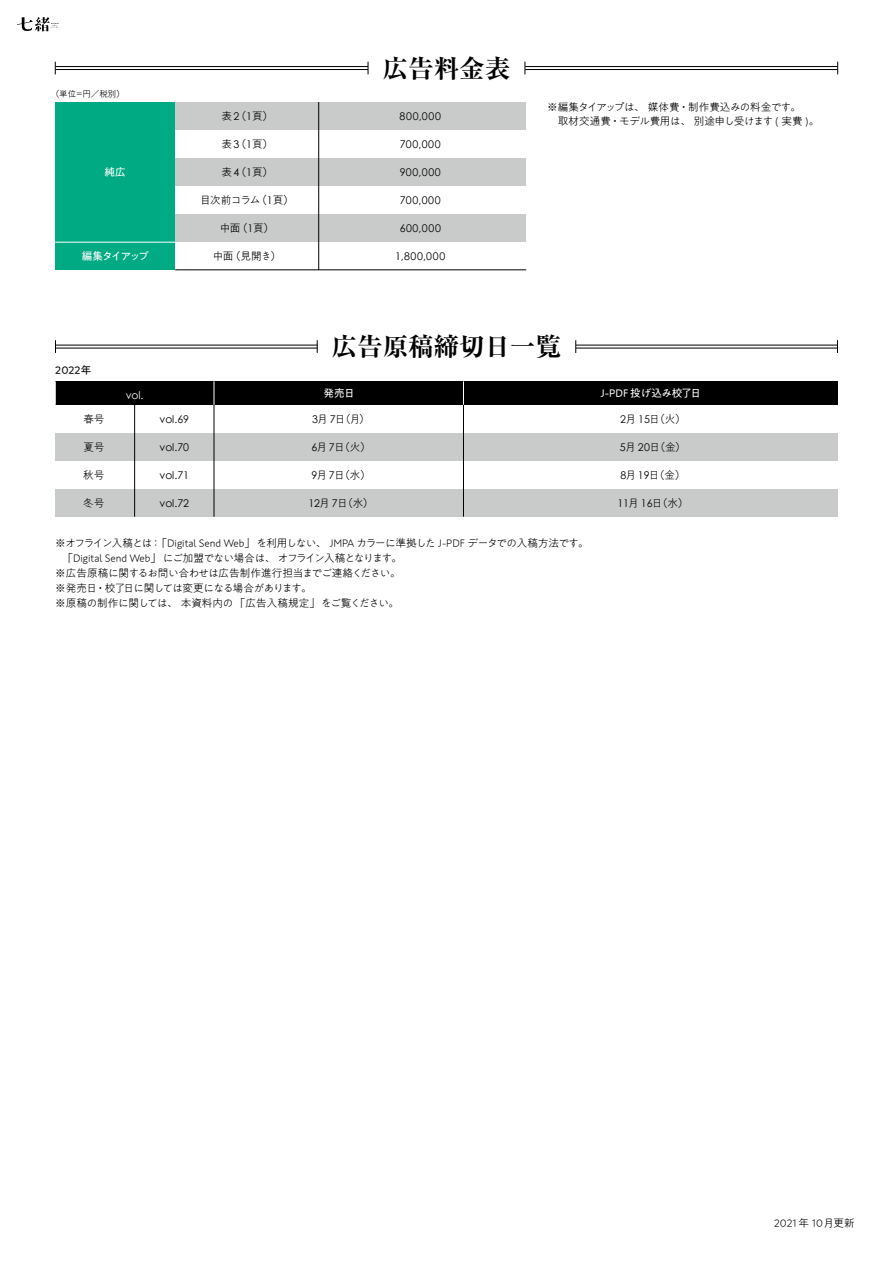
<style>
.page{position:relative;width:893px;height:1263px;background:#fff}
.page>*{position:absolute;margin:0;border:0;box-sizing:border-box;transform-origin:0 0}
.t1{font:700 expanded 25.5px "Ryumin Pro";color:#000}
.t2{font:300 10.65px/14.9px "PA1 Gothic Std";letter-spacing:-.03em;color:#000}
.t3{font:10.65px "Century Gothic";letter-spacing:.06em;color:#000}
.t4{font:300 10.65px "PA1 Gothic Std";letter-spacing:-.065em;color:#000}
.t5{font:10.65px "PA1 Gothic Std";letter-spacing:-.025em;color:#fff}
.t6{font:300 10.65px "PA1 Gothic Std";letter-spacing:-.125em;color:#000}
.t7{font:300 10.65px "PA1 Gothic Std";color:#000}
.t8{font:10.65px "PA1 Gothic Std";letter-spacing:-.13em;color:#fff}
.t9{font:10.65px "PA1 Gothic Std";letter-spacing:-.045em;color:#fff}
.t10{font:10.65px "PA1 Gothic Std";letter-spacing:-.005em;color:#000}
.t11{font:10.65px "Century Gothic";color:#fff}
.t12{font:300 8.55px "PA1 Gothic Std";color:#000}
.s1{font-family:"Century Gothic";font-weight:400}
</style>
<div class="page">
<div style="left:175px;top:102px;width:351px;height:28px;background:#c9caca"></div>
<div style="left:175px;top:158px;width:351px;height:28px;background:#c9caca"></div>
<div style="left:175px;top:214px;width:351px;height:28px;background:#c9caca"></div>
<div style="left:55px;top:102px;width:120px;height:168px;background:#00ab84"></div>
<hr style="left:318px;top:102px;width:1px;height:168px;background:#000">
<hr style="left:55px;top:242px;width:120px;height:1px;background:#fff">
<hr style="left:525px;top:66px;width:313px;height:1px;background:#000">
<hr style="left:525px;top:69px;width:313px;height:1px;background:#000">
<svg style="left:837px;top:62px;width:1px;height:12px"></svg>
<svg style="left:525px;top:62px;width:1px;height:12px"></svg>
<hr style="left:55px;top:66px;width:313px;height:1px;background:#000">
<hr style="left:55px;top:69px;width:313px;height:1px;background:#000">
<svg style="left:368px;top:62px;width:1px;height:12px"></svg>
<svg style="left:55px;top:62px;width:1px;height:12px"></svg>
<hr style="left:175px;top:270px;width:351px;height:1px;background:#000">
<div style="left:55px;top:489px;width:783px;height:28px;background:#c9caca"></div>
<div style="left:55px;top:433px;width:783px;height:27px;background:#c9caca"></div>
<div style="left:55px;top:381px;width:783px;height:24px;background:#000"></div>
<svg style="left:214px;top:381px;width:1px;height:24px"></svg>
<svg style="left:55px;top:381px;width:1px;height:24px"></svg>
<hr style="left:214px;top:405px;width:1px;height:112px;background:#000">
<hr style="left:134px;top:405px;width:1px;height:112px;background:#000">
<svg style="left:463px;top:381px;width:1px;height:24px"></svg>
<hr style="left:463px;top:405px;width:1px;height:112px;background:#000">
<hr style="left:576px;top:345px;width:262px;height:1px;background:#000">
<hr style="left:576px;top:348px;width:262px;height:1px;background:#000">
<svg style="left:575px;top:340px;width:1px;height:13px"></svg>
<hr style="left:56px;top:345px;width:261px;height:1px;background:#000">
<hr style="left:56px;top:348px;width:261px;height:1px;background:#000">
<svg style="left:317px;top:340px;width:1px;height:13px"></svg>
<svg style="left:55px;top:340px;width:1px;height:13px"></svg>
<svg style="left:17px;top:17px;width:42px;height:14px"></svg>
<p class="t12" style="left:51px;top:89px;width:76px">（単位＝円／税別(</p>
<p class="t9" style="left:105px;top:166px;width:23px">純広</p>
<p class="t8" style="left:82px;top:250px;width:68px">編集タイアップ</p>
<p class="t2" style="left:221px;top:110px;width:54px">表（<span class="s1">2</span> 頁<span class="s1">1</span> ）</p>
<p class="t2" style="left:221px;top:137px;width:54px">表（<span class="s1">3</span> 頁<span class="s1">1</span> (</p>
<p class="t2" style="left:221px;top:166px;width:54px">表（<span class="s1">4</span> 頁<span class="s1">1</span> (</p>
<p class="t2" style="left:256px;top:193px;width:39px">（頁<span class="s1">1</span> (</p>
<p class="t2" style="left:200px;top:193px;width:62px">目次前コラム</p>
<p class="t2" style="left:237px;top:221px;width:39px">（頁<span class="s1">1</span> (</p>
<p class="t2" style="left:220px;top:221px;width:22px">中面</p>
<p class="t2" style="left:230px;top:249px;width:53px">（見開き(</p>
<p class="t2" style="left:213px;top:249px;width:22px">中面</p>
<h1 class="t1" style="left:383px;top:48px;width:129px">広告料金表</h1>
<p class="t3" style="left:400px;top:108px;width:43px">800,000</p>
<p class="t3" style="left:400px;top:136px;width:42px">700,000</p>
<p class="t3" style="left:400px;top:165px;width:43px">900,000</p>
<p class="t3" style="left:400px;top:193px;width:42px">700,000</p>
<p class="t3" style="left:400px;top:221px;width:43px">600,000</p>
<p class="t3" style="left:395px;top:249px;width:52px">1,800,000</p>
<p class="t2" style="left:547px;top:101px;width:255px">※編集タイアップは、媒体費・制作費込みの料金です。</p>
<p class="t2" style="left:547px;top:114px;width:274px">　取材交通費・モデル費用は、別途申し受けます ( 実費。(</p>
<h1 class="t1" style="left:332px;top:327px;width:231px">広告原稿締切日一覧</h1>
<p class="t10" style="left:55px;top:364px;width:38px">2022年</p>
<p class="t11" style="left:126px;top:387px;width:19px">vol.</p>
<p class="t9" style="left:323px;top:387px;width:33px">発売日</p>
<p class="t5" style="left:601px;top:387px;width:102px">-J PDF 投げ込み校了日</p>
<p class="t2" style="left:83px;top:412px;width:23px">春号</p>
<p class="t3" style="left:159px;top:411px;width:31px">vol.69</p>
<p class="t2" style="left:312px;top:412px;width:60px">月<span class="s1">3</span> （日<span class="s1">7</span> 月 (</p>
<p class="t2" style="left:83px;top:440px;width:23px">夏号</p>
<p class="t2" style="left:83px;top:468px;width:23px">秋号</p>
<p class="t2" style="left:83px;top:496px;width:23px">冬号</p>
<p class="t3" style="left:159px;top:440px;width:31px">vol.70</p>
<p class="t3" style="left:159px;top:467px;width:31px">vol.71</p>
<p class="t3" style="left:159px;top:495px;width:31px">vol.72</p>
<p class="t2" style="left:311px;top:440px;width:61px">月<span class="s1">6</span> （日<span class="s1">7</span> 火）</p>
<p class="t2" style="left:311px;top:468px;width:61px">月<span class="s1">9</span> （日<span class="s1">7</span> 水）</p>
<p class="t2" style="left:308px;top:496px;width:67px"><span class="s1">12</span>月 （日<span class="s1">7</span> 水）</p>
<p class="t2" style="left:620px;top:412px;width:67px">月<span class="s1">2 15</span> （日火(</p>
<p class="t2" style="left:620px;top:440px;width:68px">月<span class="s1">5 20</span> （日金(</p>
<p class="t2" style="left:620px;top:468px;width:67px">月<span class="s1">8 19</span> （日金(</p>
<p class="t2" style="left:617px;top:496px;width:73px"><span class="s1">11</span>月 <span class="s1">16</span> （日水(</p>
<p class="t2" style="left:151px;top:536px;width:440px">「： Digital Send Web」を利用しない、 JMPA カラーに準拠した -J PDF データでの入稿方法です。</p>
<p class="t6" style="left:55px;top:537px;width:99px">※オフライン入稿とは</p>
<p class="t2" style="left:55px;top:551px;width:348px">　「Digital Send Web」にご加盟でない場合は、オフライン入稿となります。</p>
<p class="t2" style="left:55px;top:566px;width:347px">※広告原稿に関するお問い合わせは広告制作進行担当までご連絡ください。</p>
<p class="t4" style="left:95px;top:582px;width:218px">・校了日に関しては変更になる場合があります。</p>
<p class="t2" style="left:55px;top:581px;width:345px">※発売日<br>※原稿の制作に関しては、本資料内の「広告入稿規定」をご覧ください。</p>
<p class="t7" style="left:774px;top:1217px;width:82px">2021年 10月更新</p>
</div>
